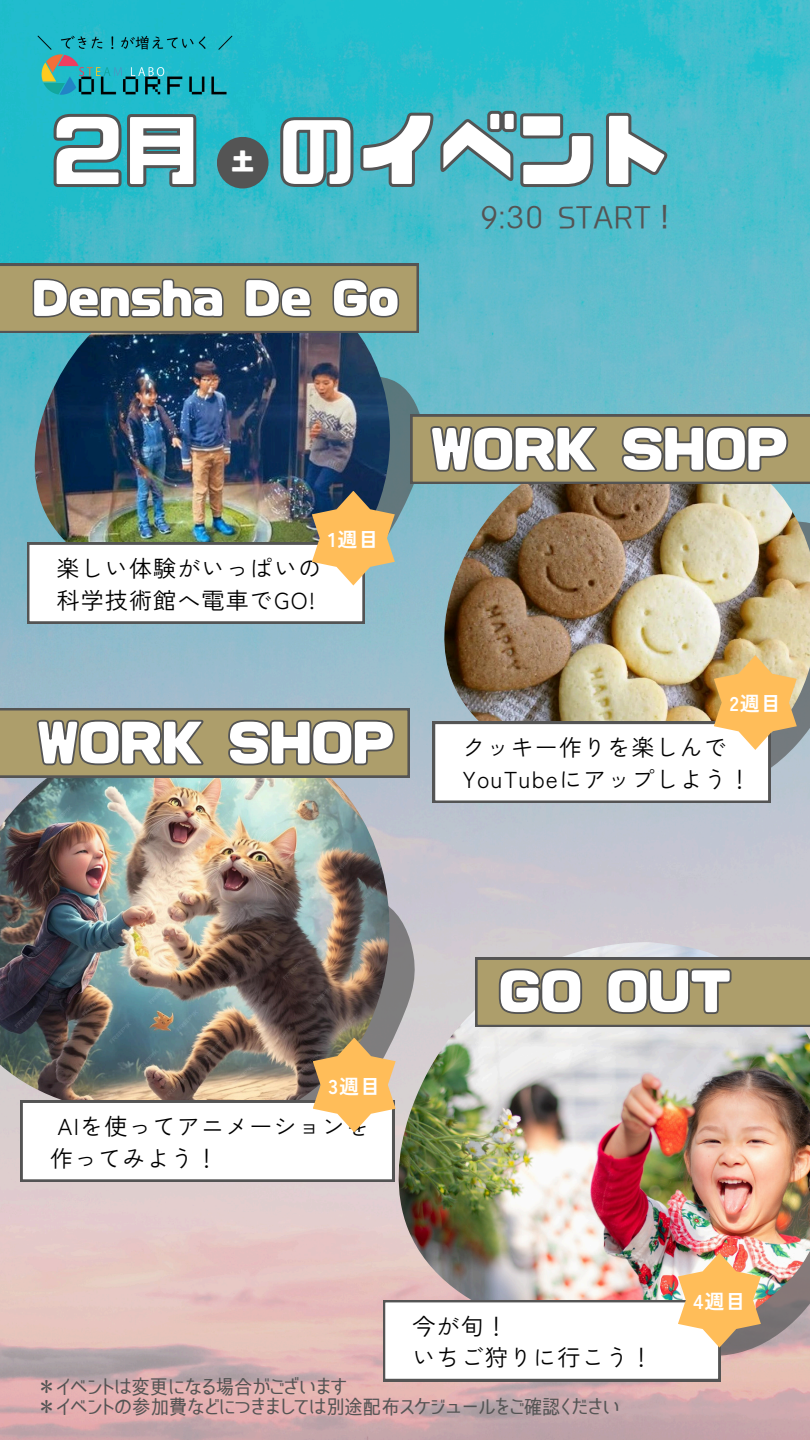
<style>
.page{position:relative;width:810px;height:1440px;background:#fff}
.page>*{position:absolute;margin:0;border:0;box-sizing:border-box;transform-origin:0 0}
.t1{font:80px "CP Font";color:#fff}
.t2{font:49px "CP Font";color:#fff}
.t3{font:42px "CP Font";color:#fff}
.t4{font:29px "Smart Font UI Proportional";color:#545454}
.t5{font:23.9px "CP Font";color:#fff}
.t6{font:23px/31.5px "Zen Kaku Gothic New";letter-spacing:.05em;color:#000}
.t7{font:20px "Smart Font UI Proportional";color:#545454}
.t8{font:700 20px "Zen Kaku Gothic New";letter-spacing:.05em;color:#fff}
</style>
<div class="page">
<img style="left:0;top:0;width:810px;height:1440px">
<svg style="left:390px;top:328px;width:36px;height:266px;background:#70a5b2"></svg>
<svg style="left:389px;top:842px;width:27px;height:298px;background:#afacb2"></svg>
<img style="left:34px;top:333px;width:356px;height:158px">
<img style="left:444px;top:484px;width:366px;height:299px">
<img style="left:0;top:778px;width:389px;height:352px">
<img style="left:37px;top:35px;width:196px;height:61px">
<div style="left:217px;top:137px;width:52px;height:52px;background:#545454;border-radius:50%"></div>
<img style="left:27px;top:491px;width:368px;height:132px">
<img style="left:433px;top:655px;width:364px;height:148px">
<svg style="left:21px;top:1038px;width:375px;height:144px"></svg>
<img style="left:398px;top:942px;width:412px;height:405px">
<svg style="left:383px;top:1253px;width:378px;height:128px"></svg>
<svg style="left:52px;top:112px;width:146px;height:77px;background:#2fa3ae"></svg>
<svg style="left:279px;top:109px;width:389px;height:80px;background:#49abb8"></svg>
<svg style="left:410px;top:415px;width:400px;height:69px;background:#9c9066"></svg>
<svg style="left:0;top:264px;width:418px;height:69px;background:#9f9267"></svg>
<svg style="left:475px;top:958px;width:335px;height:69px;background:#9f9267"></svg>
<svg style="left:0;top:708px;width:409px;height:69px;background:#9d9066"></svg>
<h2 class="t1" style="left:53px;top:112px;width:136px">2月</h2>
<h5 class="t1" style="left:277px;top:112px;width:401px">のイベント</h5>
<p class="t4" style="left:480px;top:203px;width:199px">9:30 START！</p>
<h1 class="t5" style="left:231px;top:150px;width:22px">土</h1>
<h3 class="t3" style="left:33px;top:277px;width:368px">Densha De Go</h3>
<p class="t6" style="left:57px;top:551px;width:266px">楽しい体験がいっぱいの科学技術館へ電車でGO!</p>
<p class="t8" style="left:328px;top:524px;width:52px">1週目</p>
<h2 class="t2" style="left:37px;top:718px;width:359px">WORK SHOP</h2>
<p class="t2" style="left:431px;top:425px;width:359px">WORK SHOP</p>
<h3 class="t8" style="left:730px;top:688px;width:53px">2週目</h3>
<h4 class="t6" style="left:462px;top:731px;width:290px">クッキー作りを楽しんで<br>YouTubeにアップしよう！</h4>
<p class="t8" style="left:328px;top:1071px;width:53px">3週目</p>
<p class="t6" style="left:50px;top:1109px;width:321px;text-indent:8px">AIを使ってアニメーションを作ってみよう！</p>
<h2 class="t2" style="left:499px;top:967px;width:234px">GO OUT</h2>
<p class="t6" style="left:412px;top:1309px;width:242px">今が旬！<br>いちご狩りに行こう！</p>
<h2 class="t8" style="left:693px;top:1286px;width:53px">4週目</h2>
<h2 class="t7" style="left:37px;top:1377px;width:311px">＊イベントは変更になる場合がございます</h2>
<h6 class="t7" style="left:37px;top:1396px;width:584px">＊イベントの参加費などにつきましては別途配布スケジュールをご確認ください</h6>
</div>
